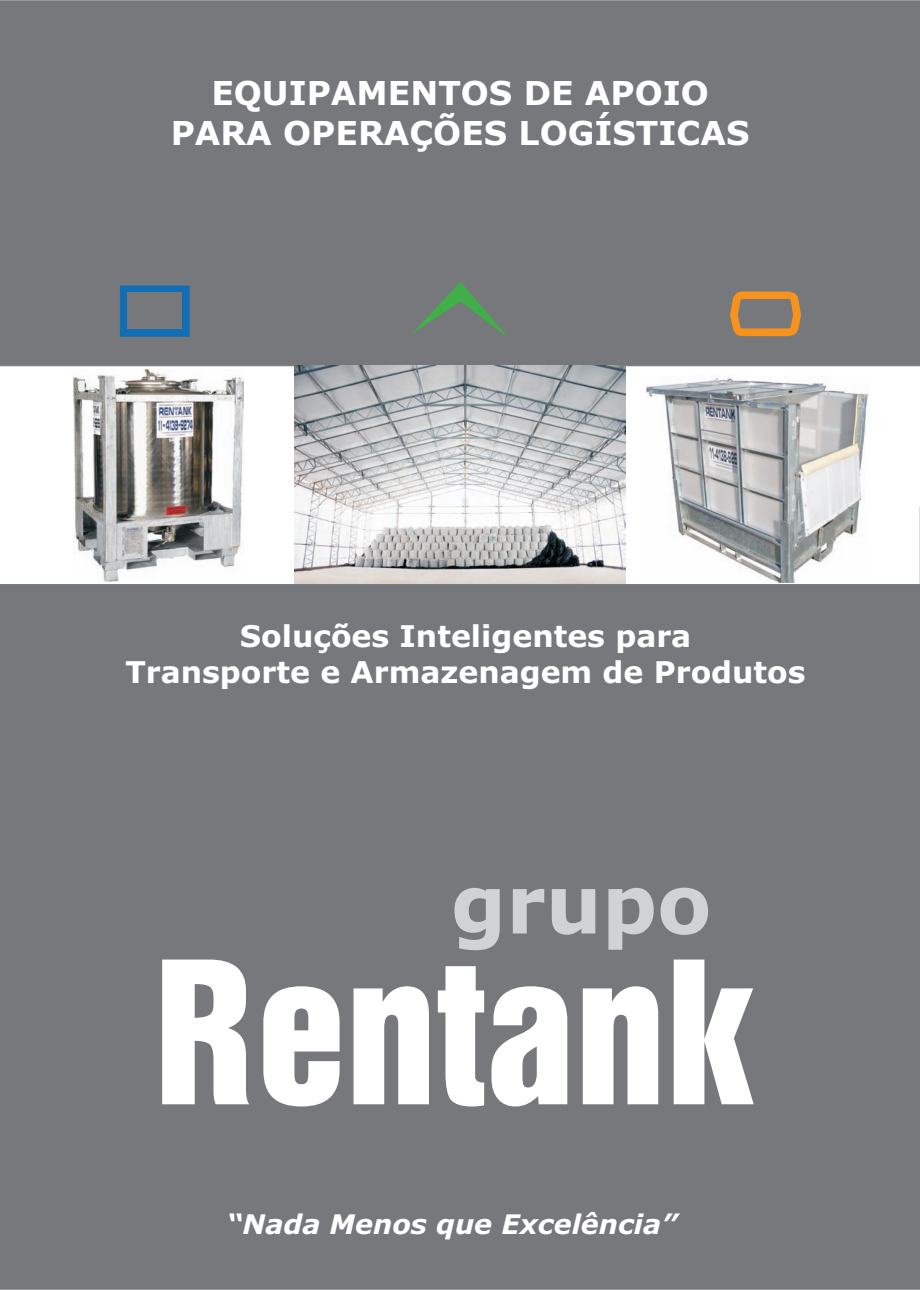
<style>
.page{position:relative;width:920px;height:1290px;background:#fff}
.page>*{position:absolute;margin:0;border:0;box-sizing:border-box;transform-origin:0 0}
.t1{font:700 33px/40px "Verdana";color:#fff;text-align:center}
.t2{font:700 30px/36.5px "Verdana";color:#fff;text-align:center}
.t3{font:italic 700 27px "Verdana";color:#fff}
</style>
<div class="page">
<div style="left:0;top:0;width:920px;height:366px;background:#76787b"></div>
<div style="left:0;top:507px;width:920px;height:782px;background:#76787b"></div>
<svg style="left:162px;top:959px;width:592px;height:147px"></svg>
<svg style="left:454px;top:888px;width:254px;height:62px;background:#9fa1a3"></svg>
<div style="left:13px;top:615px;width:894px;height:22px;background:#76787b"></div>
<svg style="left:730px;top:291px;width:71px;height:45px;background:#ad8352"></svg>
<svg style="left:411px;top:282px;width:98px;height:57px;background:#6c8172"></svg>
<svg style="left:0;top:367px;width:295px;height:217px"></svg>
<svg style="left:626px;top:507px;width:293px;height:77px"></svg>
<img style="left:74px;top:370px;width:170px;height:211px">
<img style="left:646px;top:375px;width:224px;height:207px">
<img style="left:295px;top:366px;width:331px;height:218px">
<div style="left:0;top:584px;width:920px;height:31px;background:#76787b"></div>
<div style="left:120px;top:286px;width:69px;height:50px;background:#116eb5"></div>
<div style="left:128px;top:292px;width:54px;height:37px;background:#76787b"></div>
<p class="t1" style="left:171px;top:76px;width:580px">EQUIPAMENTOS DE APOIO<br>PARA OPERAÇÕES LOGÍSTICAS</p>
<p class="t2" style="left:125px;top:620px;width:682px">Soluções Inteligentes para<br>Transporte e Armazenagem de Produtos</p>
<p class="t3" style="left:227px;top:1213px;width:452px">“Nada Menos que Excelência”</p>
</div>
